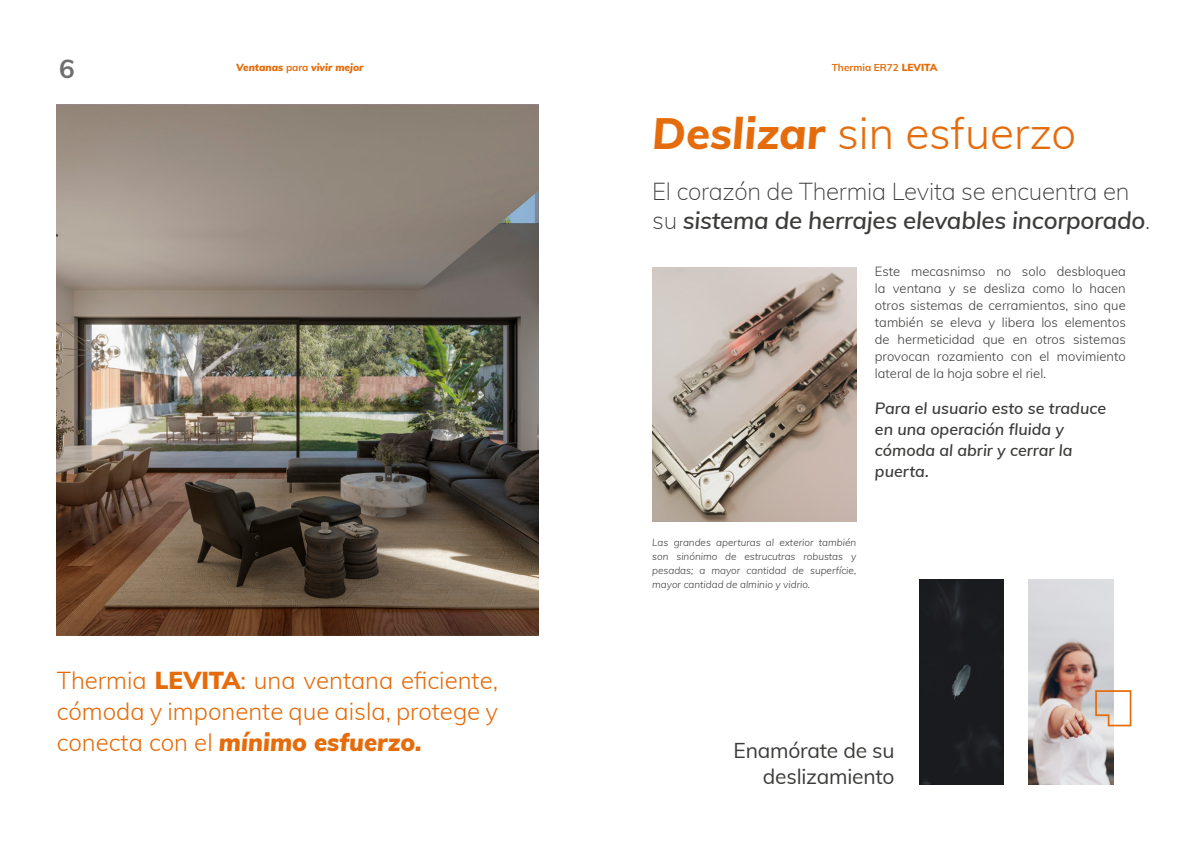
<style>
.page{position:relative;width:1191px;height:842px;background:#fff}
.page>*{position:absolute;margin:0;border:0;box-sizing:border-box;transform-origin:0 0}
.t1{font:300 43.9px "Muli";color:#e56c0c}
.t2{font:700 26px "Muli";color:#706f6f}
.t3{font:300 24px/31px "Muli";color:#e56c0c;text-align:justify}
.t4{font:200 24px/28.8px "Muli";letter-spacing:-.01em;color:#3c3c3b}
.t5{font:21px/26px "Muli";letter-spacing:-.01em;color:#3c3c3b;text-align:right}
.t6{font:italic 600 16px/21px "Muli";color:#3c3c3b}
.t7{font:300 13px/17px "Muli";color:#3c3c3b;text-align:justify}
.t8{font:italic 300 10px/14px "Muli";color:#3c3c3b;text-align:justify}
.t9{font:italic 900 10px "Muli";color:#e56c0c}
.t10{font:700 10px "Muli";color:#e56c0c}
.s1{font-weight:700;font-style:normal}
.s2{font-weight:900}
.s3{font-weight:800;font-style:italic}
.s4{font-weight:600;font-style:italic}
.s5{font-weight:400}
.s6{font-weight:900;font-style:italic}
</style>
<div class="page">
<img style="left:1028px;top:580px;width:85px;height:204px">
<div style="left:919px;top:580px;width:85px;height:204px;background:#1a1b1f"></div>
<svg style="left:1094px;top:689px;width:38px;height:38px"></svg>
<img style="left:652px;top:268px;width:204px;height:254px">
<img style="left:57px;top:105px;width:482px;height:531px">
<h2 class="t2" style="left:59px;top:49px;width:17px">6</h2>
<p class="t9" style="left:236px;top:60px;width:129px">Ventanas <span class="s1">para</span> vivir mejor</p>
<p class="t10" style="left:831px;top:60px;width:107px">Thermia ER72 <span class="s2">LEVITA</span></p>
<h1 class="t1" style="left:652px;top:101px;width:425px"><span class="s3">Deslizar</span> sin esfuerzo</h1>
<h3 class="t4" style="left:652px;top:176px;width:500px">El corazón de Thermia Levita se encuentra en su <span class="s4">sistema de herrajes elevables incorporado</span>.</h3>
<h3 class="t3" style="left:57px;top:664px;width:443px">Thermia <span class="s2">LEVITA</span><span class="s5">:</span> una ventana eficiente, cómoda y imponente que aisla, protege y conecta con el <span class="s6">mínimo esfuerzo.</span></h3>
<p class="t7" style="left:875px;top:262px;width:252px">Este mecasnimso no solo desbloquea la ventana y se desliza como lo hacen otros sistemas de cerramientos, sino que también se eleva y libera los elementos de hermeticidad que en otros sistemas provocan rozamiento con el movimiento lateral de la hoja sobre el riel.</p>
<p class="t6" style="left:875px;top:397px;width:233px">Para el usuario esto se traduce en una operación fluida y cómoda al abrir y cerrar la puerta.</p>
<p class="t8" style="left:652px;top:535px;width:205px">Las grandes aperturas al exterior también son sinónimo de estrucutras robustas y pesadas; a mayor cantidad de superfície, mayor cantidad de alminio y vidrio.</p>
<h3 class="t5" style="left:733px;top:736px;width:163px">Enamórate de su deslizamiento</h3>
</div>
